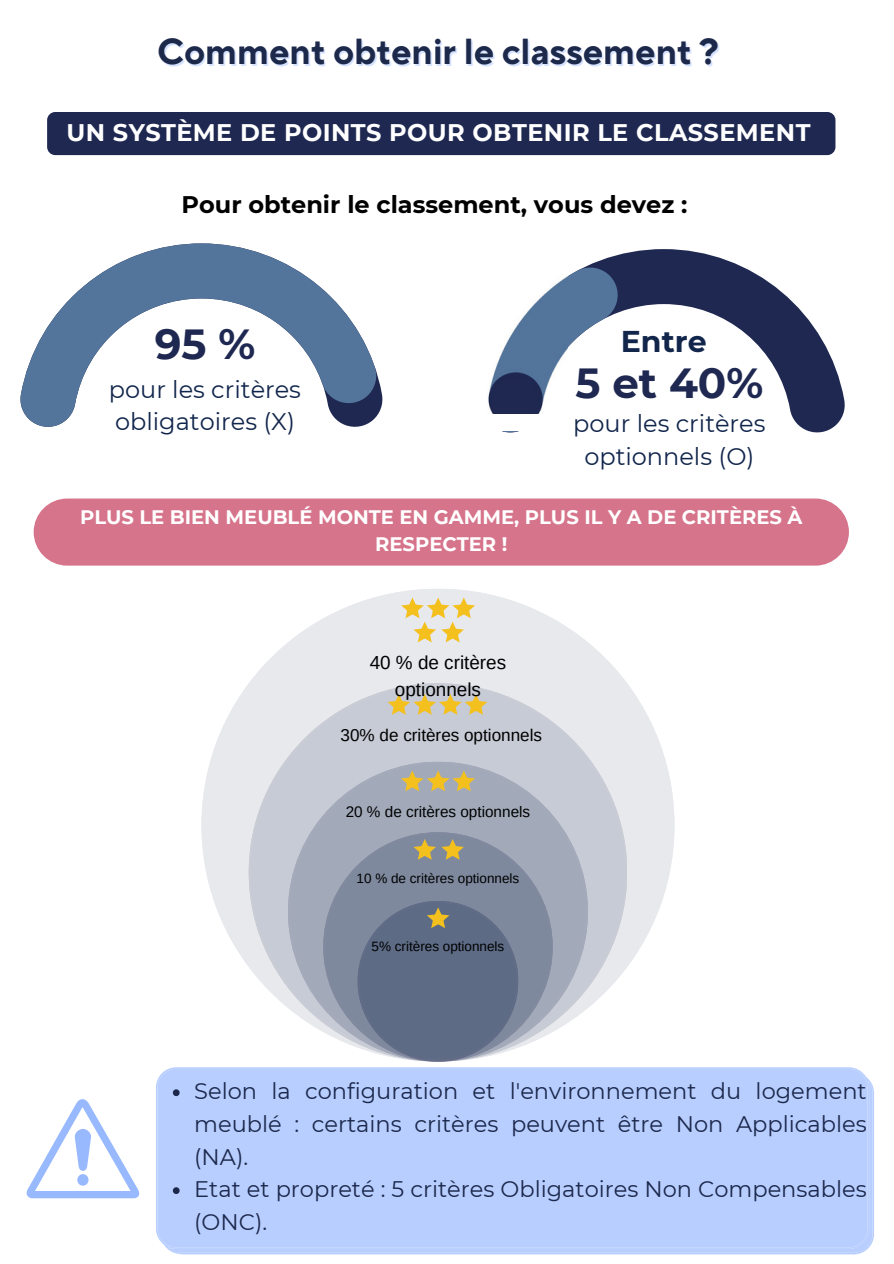
<style>
.page{position:relative;width:894px;height:1264px;background:#fff}
.page>*{position:absolute;margin:0;border:0;box-sizing:border-box;transform-origin:0 0}
.t1{font:700 42px "Montserrat";color:#1e2851}
.t2{font:700 36px "TT Norms Pro";color:#1d294a}
.t3{font:700 30px "Montserrat";color:#12264c}
.t4{font:24px/32.7px "Montserrat";color:#12264c}
.t5{font:700 24px "Montserrat";letter-spacing:.02em;color:#fff}
.t6{font:700 24px "Montserrat";color:#000}
.t7{font:22.5px/32.7px "Montserrat";color:#1c284b;text-align:justify}
.t8{font:700 19.5px/27px "Montserrat";color:#fff;text-align:center}
.t9{font:18.9px/26.2px "Arimo";color:#000;text-align:center}
.t10{font:17.1px "Arimo";color:#000}
.t11{font:15.3px "Arimo";color:#000}
.t12{font:13.5px "Arimo";color:#000}
</style>
<div class="page">
<div style="left:47px;top:112px;width:788px;height:43px;background:#1e2851;border-radius:8px"></div>
<div style="left:156px;top:1067px;width:717px;height:187px;background:#b7ceff"></div>
<svg style="left:585px;top:249px;width:259px;height:183px"></svg>
<svg style="left:502px;top:267px;width:115px;height:165px"></svg>
<svg style="left:20px;top:243px;width:356px;height:184px"></svg>
<img style="left:488px;top:267px;width:79px;height:162px">
<svg style="left:26px;top:1099px;width:114px;height:99px"></svg>
<div style="left:34px;top:498px;width:814px;height:67px;background:#d6748b;border-radius:34px"></div>
<svg style="left:201px;top:589px;width:473px;height:379px"></svg>
<svg style="left:249px;top:683px;width:377px;height:326px;background:#d5d8df"></svg>
<svg style="left:288px;top:761px;width:299px;height:271px;background:#b2b9c5"></svg>
<svg style="left:323px;top:832px;width:229px;height:216px;background:#8e98aa"></svg>
<svg style="left:387px;top:694px;width:100px;height:20px;background:#d7c68f"></svg>
<svg style="left:401px;top:770px;width:74px;height:21px;background:#bfb180"></svg>
<svg style="left:413px;top:839px;width:51px;height:20px"></svg>
<svg style="left:357px;top:900px;width:161px;height:161px;background:#6a778d"></svg>
<svg style="left:401px;top:597px;width:74px;height:45px;background:#eaddb2"></svg>
<div style="left:464px;top:414px;width:91px;height:17px;background:#fff"></div>
<svg style="left:173px;top:1089px;width:6px;height:7px"></svg>
<svg style="left:173px;top:1187px;width:6px;height:6px"></svg>
<h1 class="t2" style="left:157px;top:30px;width:563px">Comment obtenir le classement ?</h1>
<h6 class="t5" style="left:66px;top:118px;width:745px">UN SYSTÈME DE POINTS POUR OBTENIR LE CLASSEMENT</h6>
<p class="t6" style="left:181px;top:190px;width:507px">Pour obtenir le classement, vous devez :</p>
<h3 class="t1" style="left:155px;top:319px;width:102px">95 %</h3>
<p class="t4" style="left:109px;top:373px;width:194px">pour les critères obligatoires (X)</p>
<p class="t3" style="left:620px;top:323px;width:87px">Entre</p>
<p class="t1" style="left:575px;top:357px;width:189px">5 et 40%</p>
<p class="t4" style="left:573px;top:407px;width:194px;text-align:center">pour les critères optionnels (O)</p>
<h2 class="t8" style="left:80px;top:504px;width:723px">PLUS LE BIEN MEUBLÉ MONTE EN GAMME, PLUS IL Y A DE CRITÈRES À<br>RESPECTER !</h2>
<h4 class="t9" style="left:369px;top:649px;width:138px">40 % de critères optionnels</h4>
<h5 class="t10" style="left:340px;top:725px;width:203px">30% de critères optionnels</h5>
<p class="t11" style="left:345px;top:803px;width:186px">20 % de critères optionnels</p>
<h1 class="t12" style="left:356px;top:870px;width:164px">10 % de critères optionnels</h1>
<h6 class="t12" style="left:371px;top:939px;width:134px">5% critères optionnels</h6>
<p class="t7" style="left:194px;top:1075px;width:673px">Selon la configuration et l'environnement du logement meublé : certains critères peuvent être Non Applicables (NA).</p>
<p class="t7" style="left:194px;top:1172px;width:673px">Etat et propreté : 5 critères Obligatoires Non Compensables (ONC).</p>
</div>
